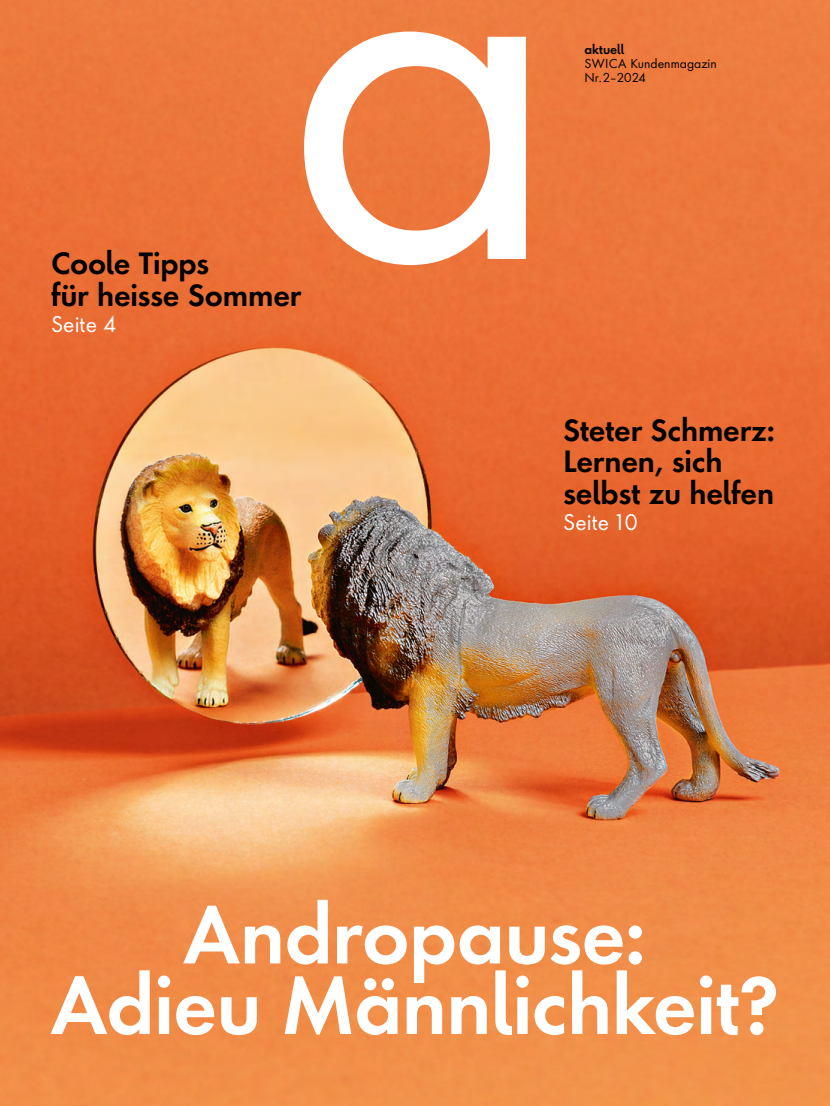
<style>
.page{position:relative;width:830px;height:1106px;background:#fff}
.page>*{position:absolute;margin:0;border:0;box-sizing:border-box;transform-origin:0 0}
.t1{font:600 75px/70.5px "Futura Next";letter-spacing:-.01em;color:#fff;text-align:center}
.t2{font:600 28.5px/31.5px "Futura Next";letter-spacing:-.01em;color:#000}
.t3{font:21px "Futura Next";letter-spacing:.005em;color:#fff}
.t4{font:12px/14.2px "Futura Next";color:#000}
.t5{font:600 12px "Futura Next";color:#000}
</style>
<div class="page">
<img style="left:0;top:0;width:829px;height:1106px">
<svg style="left:304px;top:32px;width:221px;height:233px"></svg>
<p class="t2" style="left:51px;top:247px;width:252px">Coole Tipps<br>für heisse Sommer</p>
<p class="t3" style="left:51px;top:308px;width:67px">Seite 4</p>
<p class="t5" style="left:584px;top:41px;width:41px">aktuell</p>
<p class="t4" style="left:584px;top:56px;width:134px">SWICA Kundenmagazin<br>Nr.2–2024</p>
<p class="t2" style="left:563px;top:414px;width:214px">Steter Schmerz:<br>Lernen, sich selbst zu helfen</p>
<p class="t3" style="left:563px;top:506px;width:76px">Seite 10</p>
<h1 class="t1" style="left:50px;top:899px;width:730px">Andropause:<br>Adieu Männlichkeit?</h1>
</div>
